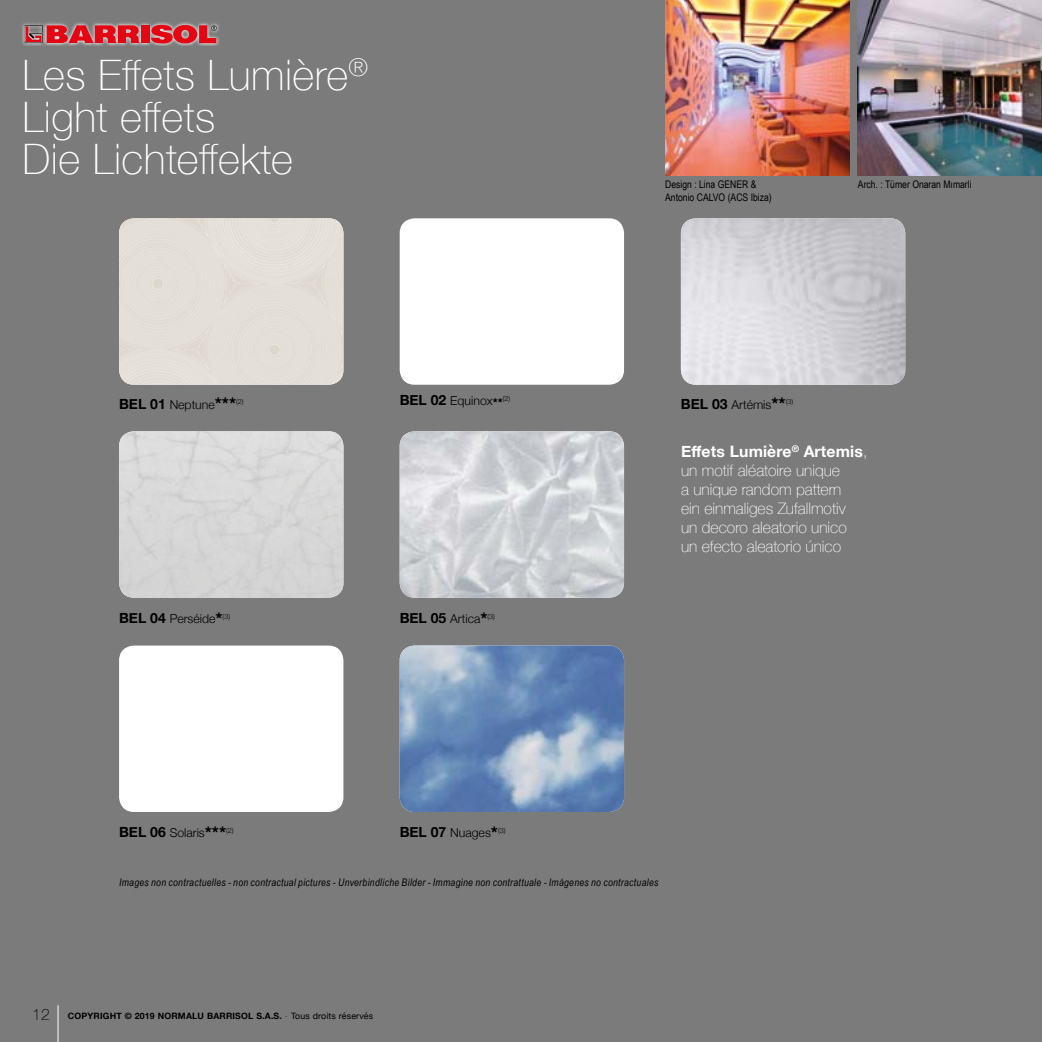
<style>
.page{position:relative;width:1042px;height:1042px;background:#7c7b7b}
.page>*{position:absolute;margin:0;border:0;box-sizing:border-box;transform-origin:0 0}
.t1{font:100 42px/42px "Helvetica Neue";letter-spacing:.01em;color:#fff}
.t2{font:100 15.75px/18.9px "Helvetica Neue";color:#fff}
.t3{font:700 14px "Helvetica Neue";color:#000}
.t4{font:300 12.25px "Helvetica Neue";color:#000}
.t5{font:italic 10.5px "Arial Narrow";letter-spacing:.03em;color:#000}
.t6{font:10.5px/12.6px "Arial Narrow";color:#000}
.t7{font:700 8.75px "Helvetica Neue";letter-spacing:.02em;color:#000}
.t8{font:300 7.17px "Helvetica Neue";color:#000}
.s1{font-weight:700;font-size:14px}
.s2{font-weight:700}
.s3{font-weight:700;font-size:17.5px}
.s4{font-weight:100;font-size:15.75px}
.s5{font-weight:100}
.s6{font-weight:400}
</style>
<div class="page">
<hr style="left:57px;top:1006px;width:2px;height:36px;background:#c6c6c6">
<svg style="left:22px;top:22px;width:197px;height:24px"></svg>
<div style="left:141px;top:25px;width:8px;height:18px;background:#e30613"></div>
<svg style="left:25px;top:25px;width:115px;height:18px;background:#cb3e46"></svg>
<svg style="left:151px;top:25px;width:66px;height:19px"></svg>
<img style="left:858px;top:0;width:184px;height:176px">
<img style="left:665px;top:0;width:184px;height:176px">
<div style="left:119px;top:218px;width:224px;height:167px;background:#e4dfd8"></div>
<img style="left:400px;top:431px;width:224px;height:167px">
<div style="left:119px;top:431px;width:224px;height:167px;background:#d7d7d7"></div>
<div style="left:400px;top:218px;width:224px;height:167px;background:#fff;border-radius:15px"></div>
<img style="left:681px;top:218px;width:224px;height:167px">
<img style="left:400px;top:645px;width:224px;height:167px">
<div style="left:119px;top:645px;width:224px;height:167px;background:#fff;border-radius:15px"></div>
<h1 class="t1" style="left:23px;top:52px;width:347px">Les Effets Lumière<sup>®<br></sup>Light effets<br>Die Lichteffekte</h1>
<p class="t6" style="left:665px;top:178px;width:108px">Design : Lina GENER &amp;<br>Antonio CALVO (ACS Ibiza)</p>
<p class="t6" style="left:858px;top:178px;width:115px">Arch. : Tümer Onaran Mımarli</p>
<p class="t4" style="left:400px;top:391px;width:104px"><span class="s1">BEL 02</span> Equinox<span class="s2">**</span></p>
<p class="t8" style="left:503px;top:393px;width:9px">(2)</p>
<p class="t4" style="left:119px;top:394px;width:119px"><span class="s1">BEL 01</span> Neptune<span class="s3">***</span></p>
<p class="t8" style="left:236px;top:396px;width:9px">(2)</p>
<p class="t4" style="left:681px;top:394px;width:106px"><span class="s1">BEL 03</span> Artémis<span class="s3">**</span></p>
<p class="t8" style="left:785px;top:396px;width:9px">(3)</p>
<p class="t4" style="left:170px;top:608px;width:54px">Perséide<span class="s3">*</span></p>
<p class="t8" style="left:223px;top:610px;width:9px">(3)</p>
<p class="t4" style="left:400px;top:608px;width:89px"><span class="s1">BEL 05</span> Artica<span class="s3">*</span></p>
<p class="t3" style="left:119px;top:607px;width:48px">BEL 04</p>
<p class="t8" style="left:487px;top:610px;width:9px">(3)</p>
<p class="t2" style="left:681px;top:441px;width:188px"><span class="s2">Effets Lumière</span><sup>®</sup> <span class="s2">Artemis</span>, un motif aléatoire unique<br>a unique random pattern<br>ein einmaliges Zufallmotiv<br>un decoro aleatorio unico<br>un efecto aleatorio único</p>
<p class="t4" style="left:170px;top:823px;width:58px">Solaris<span class="s3">***</span></p>
<p class="t8" style="left:226px;top:825px;width:9px">(2)</p>
<p class="t4" style="left:400px;top:823px;width:100px"><span class="s1">BEL 07</span> Nuages<span class="s3">*</span></p>
<p class="t3" style="left:119px;top:821px;width:48px">BEL 06</p>
<p class="t8" style="left:498px;top:825px;width:9px">(3)</p>
<p class="t5" style="left:119px;top:875px;width:541px">Images non contractuelles - non contractual pictures - Unverbindliche Bilder - Immagine non contrattuale - Imágenes no contractuales</p>
<p class="t7" style="left:32px;top:1009px;width:342px"><span class="s4">12</span> COPYRIGHT © 2019 NORMALU BARRISOL S.A.S. <span class="s5">-</span> <span class="s6">Tous droits réservés</span></p>
</div>
